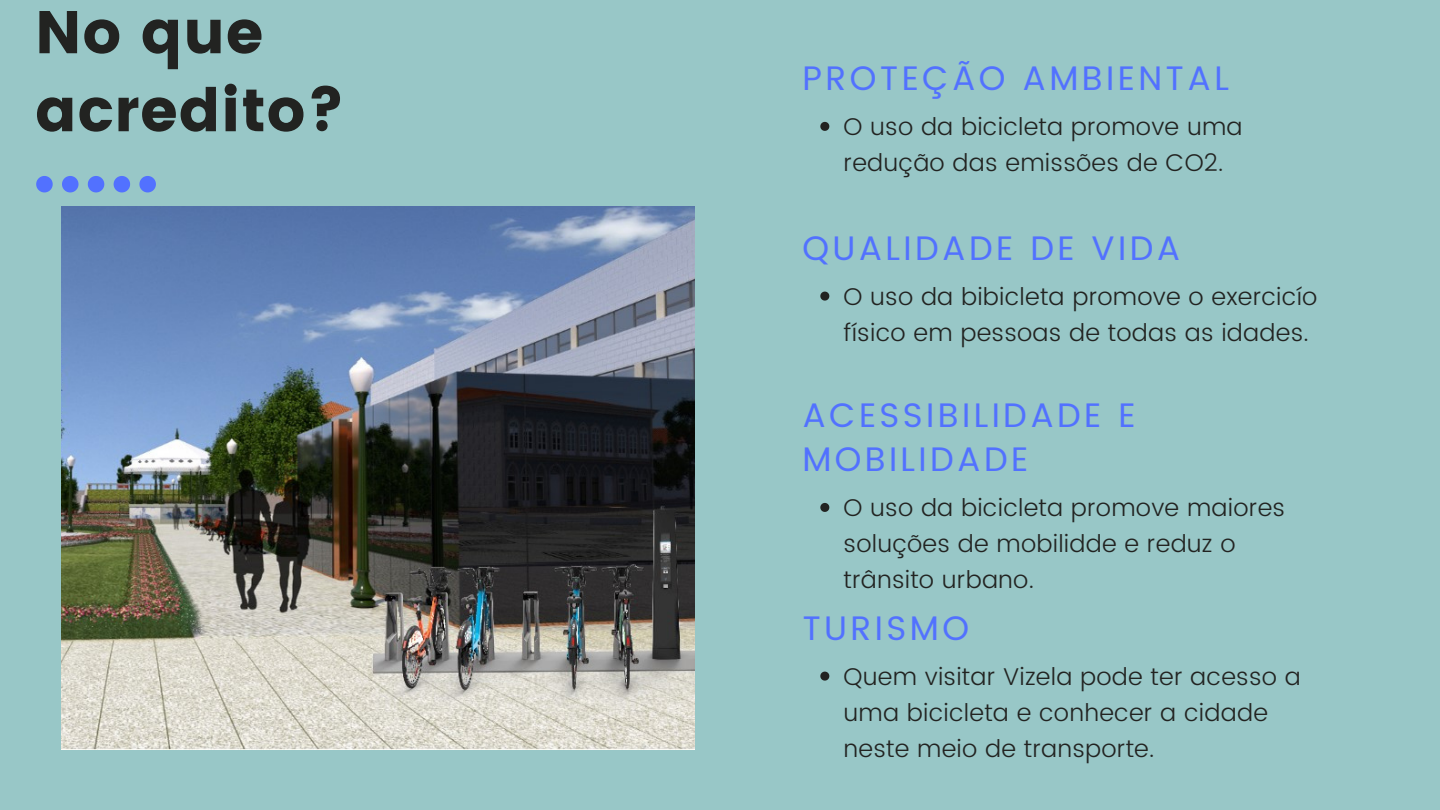
<style>
.page{position:relative;width:1440px;height:810px;background:#98c7c7}
.page>*{position:absolute;margin:0;border:0;box-sizing:border-box;transform-origin:0 0}
.t1{font:60px/78px "Poppins";letter-spacing:.01em;color:#222321}
.t2{font:34px/43.5px "Poppins";letter-spacing:.1em;color:#5271ff}
.t3{font:300 24.2px/36px "Poppins";letter-spacing:.01em;color:#222321}
</style>
<div class="page">
<svg style="left:36px;top:176px;width:17px;height:16px"></svg>
<svg style="left:62px;top:176px;width:17px;height:16px"></svg>
<svg style="left:88px;top:176px;width:16px;height:16px"></svg>
<svg style="left:114px;top:176px;width:16px;height:16px"></svg>
<svg style="left:139px;top:176px;width:17px;height:16px"></svg>
<img style="left:62px;top:207px;width:633px;height:542px">
<svg style="left:820px;top:122px;width:9px;height:9px"></svg>
<svg style="left:820px;top:292px;width:9px;height:9px"></svg>
<svg style="left:820px;top:503px;width:9px;height:9px"></svg>
<svg style="left:820px;top:672px;width:9px;height:9px"></svg>
<p class="t1" style="left:35px;top:-6px;width:312px">No que acredito?</p>
<p class="t2" style="left:802px;top:56px;width:428px">PROTEÇÃO AMBIENTAL</p>
<p class="t3" style="left:844px;top:109px;width:401px">O uso da bicicleta promove uma redução das emissões de CO2.</p>
<p class="t2" style="left:802px;top:226px;width:379px">QUALIDADE DE VIDA</p>
<p class="t3" style="left:844px;top:279px;width:475px">O uso da bibicleta promove o exercicío físico em pessoas de todas as idades.</p>
<p class="t2" style="left:802px;top:394px;width:335px">ACESSIBILIDADE E<br>MOBILIDADE</p>
<p class="t3" style="left:844px;top:490px;width:443px">O uso da bicicleta promove maiores soluções de mobilidde e reduz o trânsito urbano.</p>
<p class="t2" style="left:802px;top:606px;width:168px">TURISMO</p>
<p class="t3" style="left:844px;top:659px;width:459px">Quem visitar Vizela pode ter acesso a uma bicicleta e conhecer a cidade neste meio de transporte.</p>
</div>
